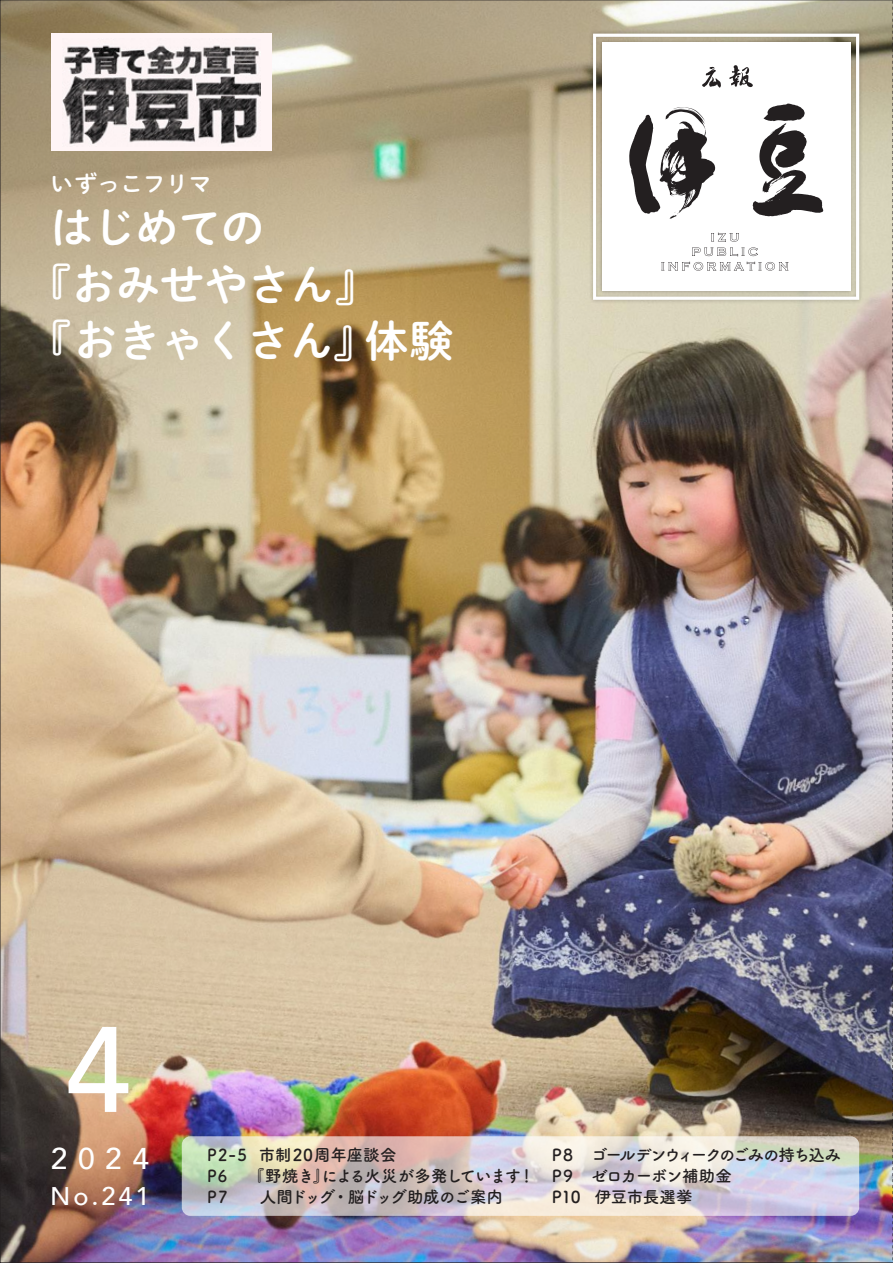
<style>
.page{position:relative;width:893px;height:1263px;background:#fff}
.page>*{position:absolute;margin:0;border:0;box-sizing:border-box;transform-origin:0 0}
.t1{font:500 120px "Avenir";color:#fff}
.t2{font:43.65px "DNP Shuei M Go Std B";letter-spacing:-.005em;color:#fff}
.t3{font:500 30px "Avenir";color:#fff}
.t4{font:500 25.5px "Avenir";color:#fff}
.t5{font:22.5px "DNP Shuei M Go Std B";letter-spacing:.025em;color:#fff}
.t6{font:700 16.5px "Tsuku A Rd Gothic";letter-spacing:-.05em;color:#231f20;scale:.96 1}
.t7{font:700 16.5px "Tsuku A Rd Gothic";letter-spacing:-.05em;color:#231f20}
.t8{font:700 16.5px "Tsuku A Rd Gothic";letter-spacing:-.115em;color:#231f20}
.t9{font:700 16.5px "Tsuku A Rd Gothic";letter-spacing:-.03em;color:#231f20}
.t10{font:700 16.5px "Tsuku A Rd Gothic";letter-spacing:.01em;color:#231f20}
.t11{font:700 16.5px "Tsuku A Rd Gothic";letter-spacing:-.08em;color:#231f20}
</style>
<div class="page">
<img style="left:0;top:0;width:892px;height:1263px">
<svg style="left:892px;top:0;width:1px;height:1263px"></svg>
<h3 class="t5" style="left:50px;top:166px;width:162px">いずっこフリマ</h3>
<h2 class="t2" style="left:50px;top:195px;width:216px">はじめての</h2>
<h2 class="t2" style="left:29px;top:252px;width:351px">『おみせやさん『</h2>
<h2 class="t2" style="left:29px;top:308px;width:349px">『おきゃくさん』</h2>
<h2 class="t2" style="left:365px;top:308px;width:90px">体験</h2>
<h1 class="t1" style="left:64px;top:966px;width:68px">4</h1>
<h3 class="t3" style="left:51px;top:1133px;width:100px">2024</h3>
<h3 class="t4" style="left:50px;top:1174px;width:101px">No.241</h3>
<p class="t6" style="left:207px;top:1142px;width:43px">P2-5</p>
<p class="t10" style="left:259px;top:1142px;width:139px">市制20周年座談会</p>
<p class="t7" style="left:552px;top:1142px;width:23px">P8</p>
<p class="t8" style="left:591px;top:1142px;width:251px">ゴールデンウィークのごみの持ち込み</p>
<p class="t6" style="left:207px;top:1163px;width:328px">P6　 『野焼きによる火災が多発しています</p>
<p class="t7" style="left:312px;top:1163px;width:18px">』</p>
<p class="t7" style="left:518px;top:1163px;width:18px">!</p>
<p class="t7" style="left:552px;top:1163px;width:23px">P9</p>
<p class="t11" style="left:591px;top:1163px;width:142px">ゼロカーボン補助金</p>
<p class="t6" style="left:207px;top:1184px;width:43px">７P 　</p>
<p class="t7" style="left:260px;top:1184px;width:77px">人間ドッグ</p>
<p class="t9" style="left:333px;top:1184px;width:172px">・脳ドッグ助成のご案内</p>
<p class="t7" style="left:595px;top:1184px;width:99px">伊豆市長選挙</p>
<p class="t7" style="left:552px;top:1184px;width:47px">P10　</p>
</div>
